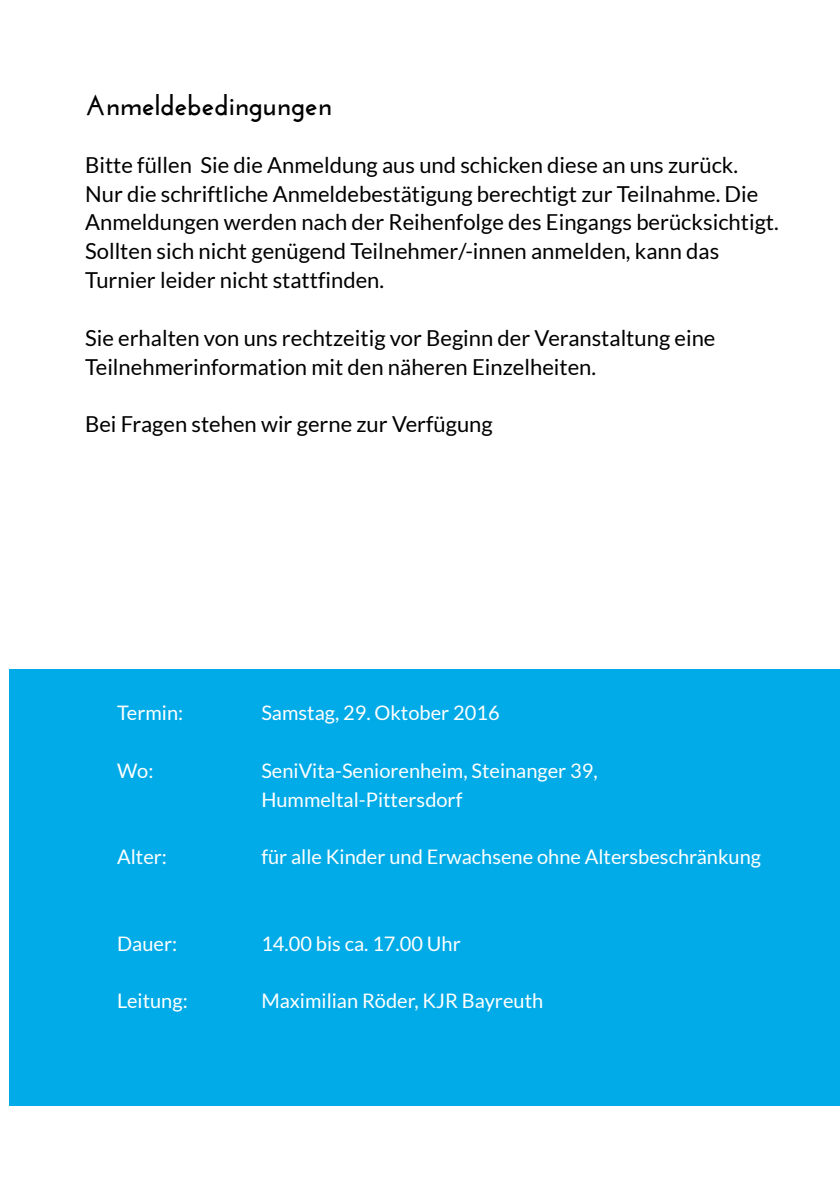
<style>
.page{position:relative;width:840px;height:1191px;background:#fff}
.page>*{position:absolute;margin:0;border:0;box-sizing:border-box;transform-origin:0 0}
.t1{font:700 28px "Josefin Sans";color:#000}
.t2{font:22px/28.8px "Lato";color:#000}
.t3{font:20px/28.8px "Lato";color:#fff}
</style>
<div class="page">
<div style="left:9px;top:669px;width:830px;height:436px;background:#00abe7"></div>
<p class="t1" style="left:85px;top:94px;width:248px">Anmeldebedingungen</p>
<p class="t2" style="left:85px;top:150px;width:694px">Bitte füllen Sie die Anmeldung aus und schicken diese an uns zurück.<br>Nur die schriftliche Anmeldebestätigung berechtigt zur Teilnahme. Die Anmeldungen werden nach der Reihenfolge des Eingangs berücksichtigt.<br>Sollten sich nicht genügend Teilnehmer/-innen anmelden, kann das Turnier leider nicht stattfinden.</p>
<p class="t2" style="left:85px;top:323px;width:631px">Sie erhalten von uns rechtzeitig vor Beginn der Veranstaltung eine<br>Teilnehmerinformation mit den näheren Einzelheiten.</p>
<p class="t2" style="left:85px;top:409px;width:409px">Bei Fragen stehen wir gerne zur Verfügung</p>
<p class="t3" style="left:117px;top:698px;width:67px">Termin:</p>
<p class="t3" style="left:261px;top:698px;width:240px">Samstag, 29. Oktober 2016</p>
<p class="t3" style="left:117px;top:755px;width:38px">Wo:</p>
<p class="t3" style="left:261px;top:755px;width:338px">SeniVita-Seniorenheim, Steinanger 39,<br>Hummeltal-Pittersdorf</p>
<p class="t3" style="left:117px;top:842px;width:51px">Alter:</p>
<p class="t3" style="left:261px;top:842px;width:501px">für alle Kinder und Erwachsene ohne Altersbeschränkung</p>
<p class="t3" style="left:117px;top:928px;width:61px">Dauer:</p>
<p class="t3" style="left:261px;top:928px;width:201px">14.00 bis ca. 17.00 Uhr</p>
<p class="t3" style="left:117px;top:986px;width:72px">Leitung:</p>
<p class="t3" style="left:261px;top:986px;width:283px">Maximilian Röder, KJR Bayreuth</p>
</div>
